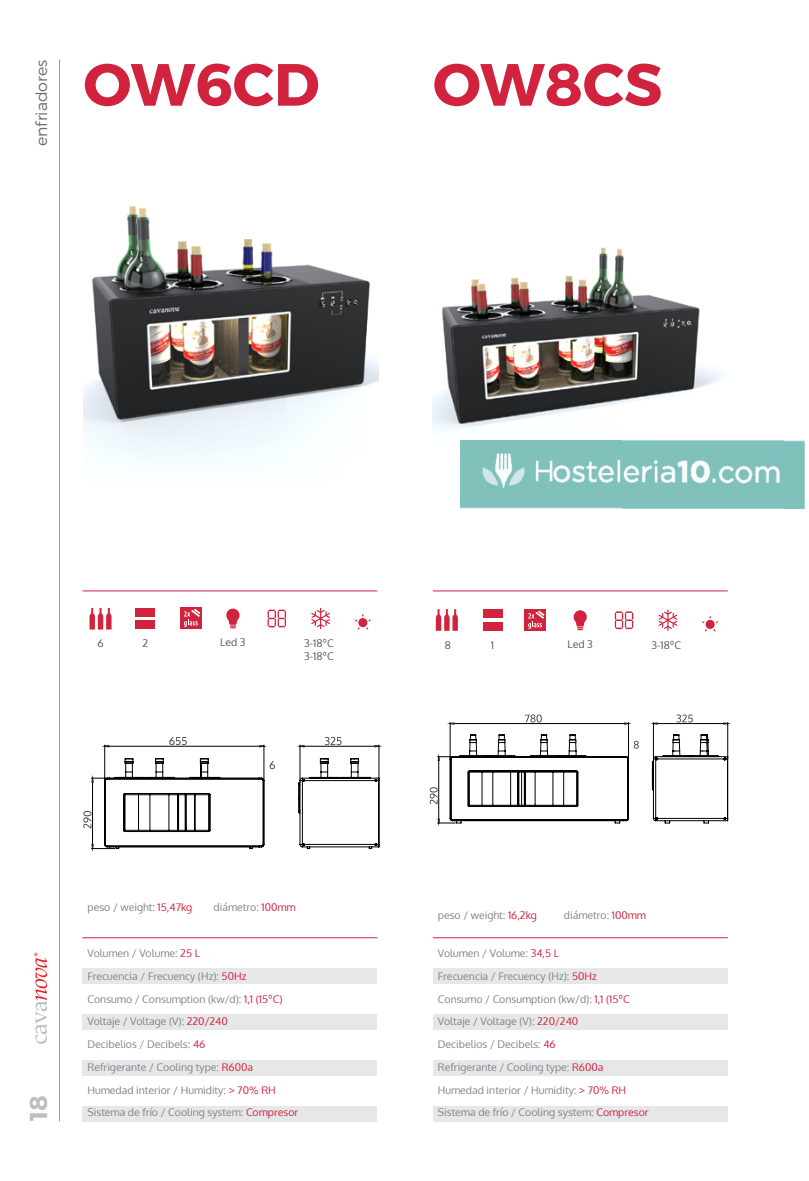
<style>
.page{position:relative;width:809px;height:1181px;background:#fff}
.page>*{position:absolute;margin:0;border:0;box-sizing:border-box;transform-origin:0 0}
.t1{font:700 59.5px "Montserrat";color:#d1223e}
.t2{font:700 24.5px "Montserrat";color:#bcbec0}
.t3{font:300 15.75px "Montserrat";color:#6d6e71}
.t4{font:10.5px/22.8px "Oxygen";color:#808285}
.t5{font:10.5px/12.2px "Oxygen";color:#58595b}
.s1{color:#d1223e}
</style>
<div class="page">
<svg style="left:34px;top:952px;width:13px;height:91px"></svg>
<hr style="left:59px;top:60px;width:1px;height:1061px;background:#939598">
<hr style="left:433px;top:937px;width:294px;height:1px;background:#d1223e">
<hr style="left:433px;top:590px;width:294px;height:1px;background:#d1223e">
<div style="left:433px;top:1105px;width:294px;height:16px;background:#e6e7e8"></div>
<div style="left:433px;top:1059px;width:294px;height:16px;background:#e6e7e8"></div>
<div style="left:433px;top:1013px;width:294px;height:16px;background:#e6e7e8"></div>
<div style="left:433px;top:967px;width:294px;height:16px;background:#e6e7e8"></div>
<img style="left:433px;top:247px;width:289px;height:186px">
<svg style="left:430px;top:714px;width:298px;height:109px"></svg>
<div style="left:482px;top:610px;width:20px;height:8px;background:#d1223e"></div>
<div style="left:482px;top:622px;width:20px;height:9px;background:#d1223e"></div>
<svg style="left:573px;top:610px;width:14px;height:20px"></svg>
<svg style="left:615px;top:611px;width:18px;height:18px"></svg>
<svg style="left:658px;top:609px;width:19px;height:22px"></svg>
<svg style="left:701px;top:615px;width:17px;height:17px"></svg>
<svg style="left:436px;top:609px;width:22px;height:22px"></svg>
<div style="left:524px;top:610px;width:21px;height:21px;background:#d1223e"></div>
<svg style="left:528px;top:609px;width:18px;height:20px"></svg>
<hr style="left:82px;top:937px;width:295px;height:1px;background:#d1223e">
<hr style="left:82px;top:590px;width:295px;height:1px;background:#d1223e">
<div style="left:82px;top:1105px;width:295px;height:16px;background:#e6e7e8"></div>
<div style="left:82px;top:1059px;width:295px;height:16px;background:#e6e7e8"></div>
<div style="left:82px;top:1013px;width:295px;height:16px;background:#e6e7e8"></div>
<div style="left:82px;top:967px;width:295px;height:16px;background:#e6e7e8"></div>
<div style="left:135px;top:608px;width:20px;height:8px;background:#d1223e"></div>
<div style="left:135px;top:620px;width:20px;height:9px;background:#d1223e"></div>
<svg style="left:226px;top:608px;width:13px;height:20px"></svg>
<svg style="left:267px;top:609px;width:19px;height:18px"></svg>
<svg style="left:311px;top:608px;width:19px;height:21px"></svg>
<img style="left:83px;top:206px;width:295px;height:262px">
<svg style="left:83px;top:737px;width:296px;height:112px"></svg>
<svg style="left:354px;top:613px;width:17px;height:17px"></svg>
<svg style="left:89px;top:608px;width:22px;height:21px"></svg>
<div style="left:180px;top:608px;width:21px;height:21px;background:#d1223e"></div>
<svg style="left:184px;top:607px;width:18px;height:20px"></svg>
<img style="left:460px;top:440px;width:344px;height:68px">
<h3 class="t3" style="left:32px;top:146px;width:88px;rotate:-90deg">enfriadores</h3>
<h1 class="t1" style="left:433px;top:48px;width:231px">OW8CS</h1>
<h1 class="t1" style="left:83px;top:48px;width:238px">OW6CD</h1>
<p class="t5" style="left:220px;top:636px;width:27px">Led 3</p>
<p class="t5" style="left:97px;top:637px;width:8px">6</p>
<p class="t5" style="left:142px;top:637px;width:7px">2</p>
<p class="t5" style="left:304px;top:637px;width:31px">3-18ºC<br>3-18ºC</p>
<h2 class="t2" style="left:23px;top:1121px;width:27px;rotate:-90deg">18</h2>
<p class="t4" style="left:88px;top:895px;width:106px">peso / weight: <span class="s1">15,47kg</span></p>
<p class="t4" style="left:214px;top:895px;width:84px">diámetro: <span class="s1">100mm</span></p>
<p class="t4" style="left:88px;top:942px;width:212px">Volumen / Volume: <span class="s1">25 L<br></span>Frecuencia / Frecuency (Hz): <span class="s1">50Hz<br></span>Consumo / Consumption (kw/d): <span class="s1">1,1 (15ºC)<br></span>Voltaje / Voltage (V): <span class="s1">220/240<br></span>Decibelios / Decibels: <span class="s1">46<br></span>Refrigerante / Cooling type: <span class="s1">R600a </span>Humedad interior / Humidity: <span class="s1">&gt; 70% RH </span>Sistema de frío / Cooling system: <span class="s1">Compresor</span></p>
<p class="t5" style="left:445px;top:639px;width:8px">8</p>
<p class="t5" style="left:491px;top:639px;width:5px">1</p>
<p class="t5" style="left:567px;top:638px;width:27px">Led 3</p>
<p class="t5" style="left:651px;top:639px;width:31px">3-18ºC</p>
<p class="t4" style="left:438px;top:904px;width:101px">peso / weight: <span class="s1">16,2kg</span></p>
<p class="t4" style="left:564px;top:904px;width:84px">diámetro: <span class="s1">100mm</span></p>
<p class="t4" style="left:438px;top:942px;width:212px">Volumen / Volume: <span class="s1">34,5 L<br></span>Frecuencia / Frecuency (Hz): <span class="s1">50Hz<br></span>Consumo / Consumption (kw/d): <span class="s1">1,1 (15ºC </span>Voltaje / Voltage (V): <span class="s1">220/240<br></span>Decibelios / Decibels: <span class="s1">46<br></span>Refrigerante / Cooling type: <span class="s1">R600a </span>Humedad interior / Humidity: <span class="s1">&gt; 70% RH </span>Sistema de frío / Cooling system: <span class="s1">Compresor</span></p>
</div>
